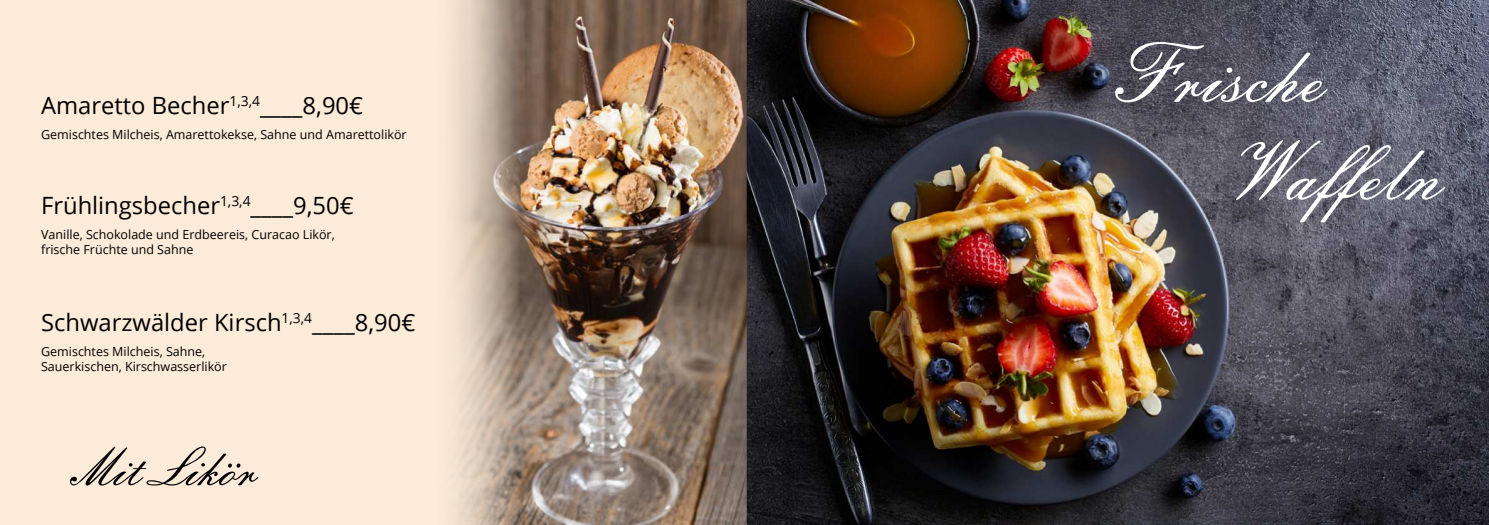
<style>
.page{position:relative;width:1489px;height:525px;background:#fff}
.page>*{position:absolute;margin:0;border:0;box-sizing:border-box;transform-origin:0 0}
.t1{font:81.38px/97.8px "Embassy BT";color:#fff}
.t2{font:52.5px "Embassy BT";color:#000}
.t3{font:23.75px "Open Sans";color:#000}
.t4{font:12.5px/15px "Open Sans";color:#000}
</style>
<div class="page">
<div style="left:0;top:0;width:1488px;height:524px;background:#fbebd8"></div>
<img style="left:453px;top:0;width:1035px;height:524px">
<h3 class="t3" style="left:41px;top:96px;width:323px">Amaretto Becher<sup>1,3,4</sup>____8,90€</h3>
<p class="t4" style="left:41px;top:127px;width:367px">Gemischtes Milcheis, Amarettokekse, Sahne und Amarettolikör</p>
<h3 class="t3" style="left:41px;top:195px;width:314px">Frühlingsbecher<sup>1,3,4</sup>____9,50€</h3>
<p class="t4" style="left:41px;top:228px;width:295px">Vanille, Schokolade und Erdbeereis, Curacao Likör, frische Früchte und Sahne</p>
<h3 class="t3" style="left:41px;top:305px;width:376px">Schwarzwälder Kirsch<sup>1,3,4</sup>____8,90€</h3>
<p class="t4" style="left:41px;top:343px;width:187px">Gemischtes Milcheis, Sahne,<br>Sauerkischen, Kirschwasserlikör</p>
<h2 class="t2" style="left:73px;top:446px;width:184px">Mit Likör</h2>
<h1 class="t1" style="left:1227px;top:34px;width:215px;text-indent:-118px">Frische<br>Waffeln</h1>
</div>
